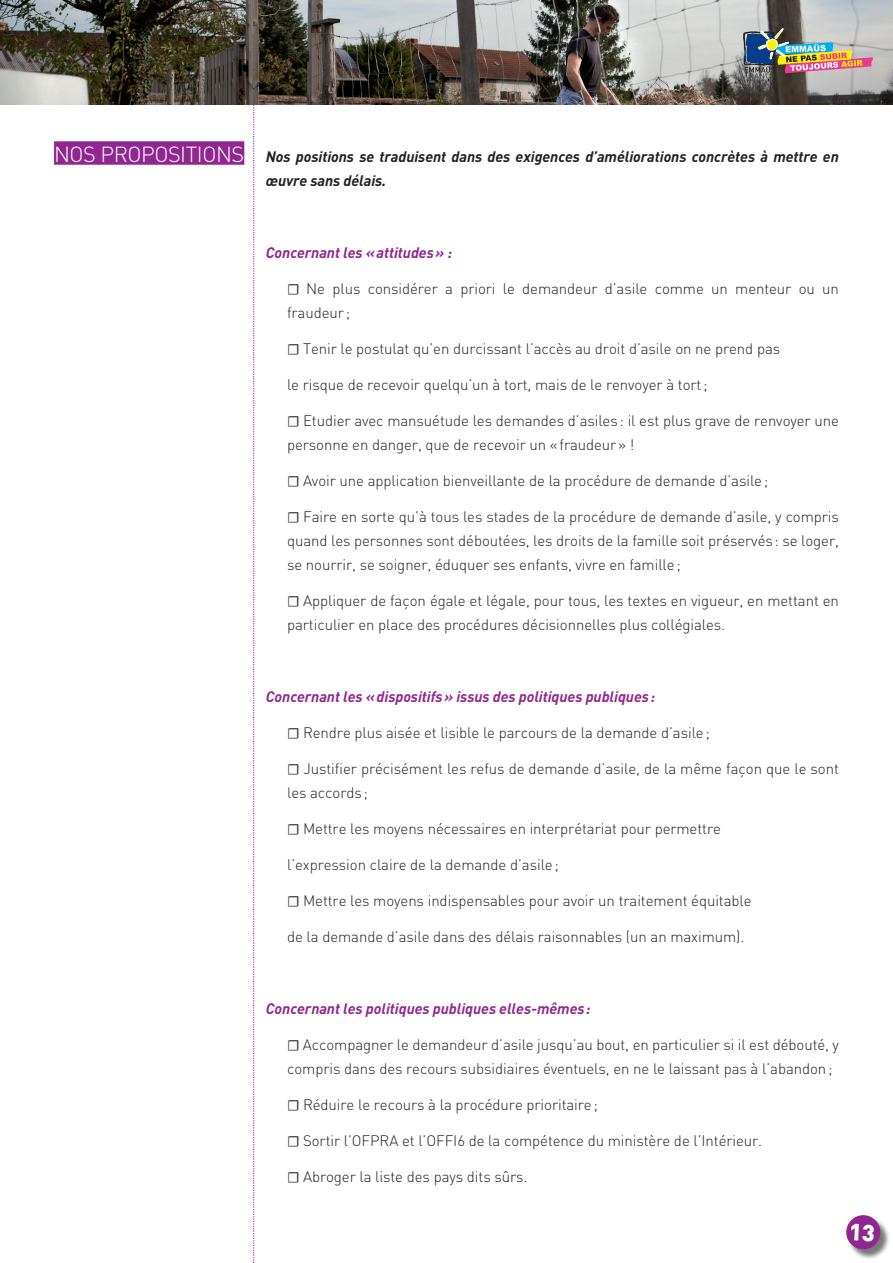
<style>
.page{position:relative;width:893px;height:1263px;background:#fff}
.page>*{position:absolute;margin:0;border:0;box-sizing:border-box;transform-origin:0 0}
.t1{font:300 21.6px "DIN";letter-spacing:-.02em;color:#fff}
.t2{font:300 15px/24px "DIN";letter-spacing:-.005em;color:#231f20}
.t3{font:italic 700 15px "DIN";letter-spacing:-.005em;color:#90268f}
.t4{font:italic 700 15px/24px "DIN";letter-spacing:-.005em;color:#231f20}
.s1{font-family:"Minion Pro";font-weight:400}
</style>
<div class="page">
<svg style="left:253px;top:104px;width:1px;height:1159px"></svg>
<div style="left:847px;top:1217px;width:44px;height:43px;background:#231f20;opacity:.6"></div>
<div style="left:846px;top:1215px;width:34px;height:34px;background:#90268f;border-radius:50%"></div>
<div style="left:54px;top:141px;width:190px;height:24px;background:#90268f"></div>
<img style="left:0;top:0;width:893px;height:104px">
<img style="left:743px;top:29px;width:130px;height:52px">
<h1 class="t1" style="left:54px;top:141px;width:61px">NOS propo</h1>
<h1 class="t1" style="left:168px;top:141px;width:78px">sitio ns</h1>
<p class="t4" style="left:266px;top:144px;width:575px">Nos positions se traduisent dans des exigences d’améliorations concrètes à mettre en œuvre sans délais.</p>
<p class="t3" style="left:266px;top:243px;width:188px">Concernant les «attitudes» :</p>
<p class="t2" style="left:287px;top:276px;width:553px"><span class="s1">☐</span> Ne plus considérer a priori le demandeur d’asile comme un menteur ou un fraudeur ;</p>
<p class="t2" style="left:287px;top:336px;width:495px"><span class="s1">☐</span> Tenir le postulat qu’en durcissant l’accès au droit d’asile on ne prend pas</p>
<p class="t2" style="left:287px;top:372px;width:422px">le risque de recevoir quelqu’un à tort, mais de le renvoyer à tort;</p>
<p class="t2" style="left:287px;top:408px;width:553px"><span class="s1">☐</span> Etudier avec mansuétude les demandes d’asiles: il est plus grave de renvoyer une personne en danger, que de recevoir un «fraudeur» !</p>
<p class="t2" style="left:287px;top:468px;width:483px"><span class="s1">☐</span> Avoir une application bienveillante de la procédure de demande d’asile;</p>
<p class="t2" style="left:287px;top:504px;width:553px;text-align:justify"><span class="s1">☐</span> Faire en sorte qu’à tous les stades de la procédure de demande d’asile, y compris quand les personnes sont déboutées, les droits de la famille soit préservés: se loger, se nourrir, se soigner, éduquer ses enfants, vivre en famille;</p>
<p class="t2" style="left:287px;top:588px;width:553px"><span class="s1">☐</span> Appliquer de façon égale et légale, pour tous, les textes en vigueur, en mettant en particulier en place des procédures décisionnelles plus collégiales.</p>
<p class="t3" style="left:266px;top:687px;width:391px">Concernant les «dispositifs» issus des politiques publiques:</p>
<p class="t2" style="left:287px;top:720px;width:424px"><span class="s1">☐</span> Rendre plus aisée et lisible le parcours de la demande d’asile;</p>
<p class="t2" style="left:287px;top:756px;width:553px"><span class="s1">☐</span> Justifier précisément les refus de demande d’asile, de la même façon que le sont les accords;</p>
<p class="t2" style="left:287px;top:816px;width:435px"><span class="s1">☐</span> M ettre les moyens nécessaires en interprétariat pour permettre</p>
<p class="t2" style="left:287px;top:852px;width:273px">l’expression claire de la demande d’asile;</p>
<p class="t2" style="left:287px;top:888px;width:466px"><span class="s1">☐</span> M ettre les moyens indispensables pour avoir un traitement équitable</p>
<p class="t2" style="left:287px;top:924px;width:459px">de la demande d’asile dans des délais raisonnables (un an maximum).</p>
<p class="t3" style="left:266px;top:999px;width:326px">Concernant les politiques publiques elles-mêmes:</p>
<p class="t2" style="left:287px;top:1032px;width:553px"><span class="s1">☐</span> Accompagner le demandeur d’asile jusqu’au bout, en particulier si il est débouté, y compris dans des recours subsidiaires éventuels, en ne le laissant pas à l’abandon;</p>
<p class="t2" style="left:287px;top:1092px;width:312px"><span class="s1">☐</span> Réduire le recours à la procédure prioritaire;</p>
<p class="t2" style="left:287px;top:1128px;width:477px"><span class="s1">☐</span> Sortir l’OFPRA et l’OFFI6 de la compétence du ministère de l’Intérieur.</p>
<p class="t2" style="left:287px;top:1164px;width:242px"><span class="s1">☐</span> Abroger la liste des pays dits sûrs.</p>
</div>
